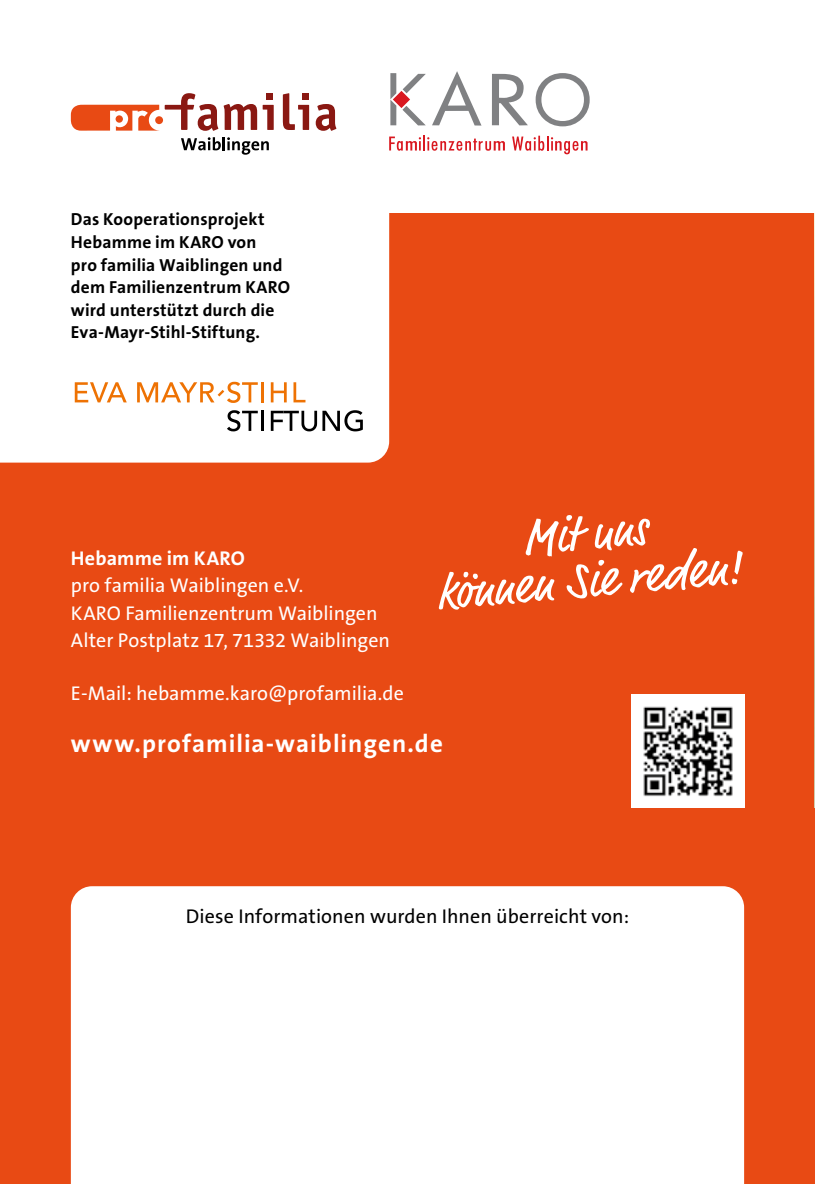
<style>
.page{position:relative;width:815px;height:1184px;background:#fff}
.page>*{position:absolute;margin:0;border:0;box-sizing:border-box;transform-origin:0 0}
.t1{font:50px/47.5px "Market OT";color:#fff;text-align:center}
.t2{font:700 25px "The Sans B7";letter-spacing:.04em;color:#fff}
.t3{font:20px/27.5px "The Sans B5 Plain";letter-spacing:-.005em;color:#fff}
.t4{font:20px "The Sans B5 Plain";letter-spacing:.005em;color:#000}
.t5{font:700 20px "The Sans B7";letter-spacing:.01em;color:#fff}
.t6{font:700 17.5px/22.5px "The Sans B7";letter-spacing:.01em;color:#000}
</style>
<div class="page">
<div style="left:0;top:0;width:815px;height:1183px;background:#e84a14"></div>
<img style="left:814px;top:213px;width:1px;height:594px">
<div style="left:0;top:0;width:815px;height:213px;background:#fff"></div>
<div style="left:0;top:93px;width:389px;height:369px;background:#fff"></div>
<div style="left:71px;top:886px;width:673px;height:297px;background:#fff"></div>
<svg style="left:75px;top:382px;width:52px;height:20px"></svg>
<svg style="left:137px;top:382px;width:121px;height:21px"></svg>
<hr style="left:261px;top:382px;width:3px;height:20px;background:#ee7203">
<svg style="left:271px;top:382px;width:16px;height:20px"></svg>
<svg style="left:293px;top:382px;width:12px;height:20px"></svg>
<svg style="left:227px;top:410px;width:31px;height:21px"></svg>
<hr style="left:261px;top:411px;width:3px;height:20px;background:#000">
<svg style="left:271px;top:410px;width:92px;height:21px"></svg>
<svg style="left:432px;top:71px;width:50px;height:55px"></svg>
<svg style="left:492px;top:74px;width:36px;height:51px"></svg>
<svg style="left:536px;top:73px;width:54px;height:53px"></svg>
<svg style="left:389px;top:135px;width:116px;height:16px"></svg>
<svg style="left:512px;top:136px;width:76px;height:18px"></svg>
<svg style="left:390px;top:73px;width:36px;height:52px"></svg>
<div style="left:155px;top:116px;width:8px;height:8px;background:#e84a14;border-radius:50%"></div>
<svg style="left:316px;top:104px;width:20px;height:27px"></svg>
<svg style="left:263px;top:105px;width:11px;height:25px"></svg>
<div style="left:266px;top:94px;width:7px;height:6px;background:#8a1812"></div>
<svg style="left:224px;top:104px;width:33px;height:26px"></svg>
<svg style="left:165px;top:93px;width:53px;height:38px"></svg>
<svg style="left:283px;top:93px;width:26px;height:37px"></svg>
<svg style="left:71px;top:105px;width:88px;height:26px"></svg>
<svg style="left:181px;top:137px;width:88px;height:18px"></svg>
<img style="left:631px;top:694px;width:113px;height:113px">
<p class="t6" style="left:71px;top:209px;width:221px">Das Kooperationsprojekt<br>Hebamme im KARO von<br>pro familia Waiblingen und dem Familienzentrum KARO wird unterstützt durch die<br>Eva-Mayr-Stihl-Stiftung.</p>
<h1 class="t1" style="left:431px;top:526px;width:308px;rotate:-5deg">Mit uns<br>können Sie reden!</h1>
<p class="t5" style="left:71px;top:547px;width:176px">Hebamme im KARO</p>
<p class="t3" style="left:71px;top:572px;width:321px">pro familia Waiblingen e.V.<br>KARO Familienzentrum Waiblingen<br>Alter Postplatz 17, 71332 Waiblingen</p>
<p class="t3" style="left:71px;top:680px;width:335px">E-Mail: hebamme.karo@profamilia.de</p>
<h2 class="t2" style="left:71px;top:730px;width:374px">www.profamilia-waiblingen.de</h2>
<p class="t4" style="left:186px;top:906px;width:445px">Diese Informationen wurden Ihnen überreicht von:</p>
</div>
